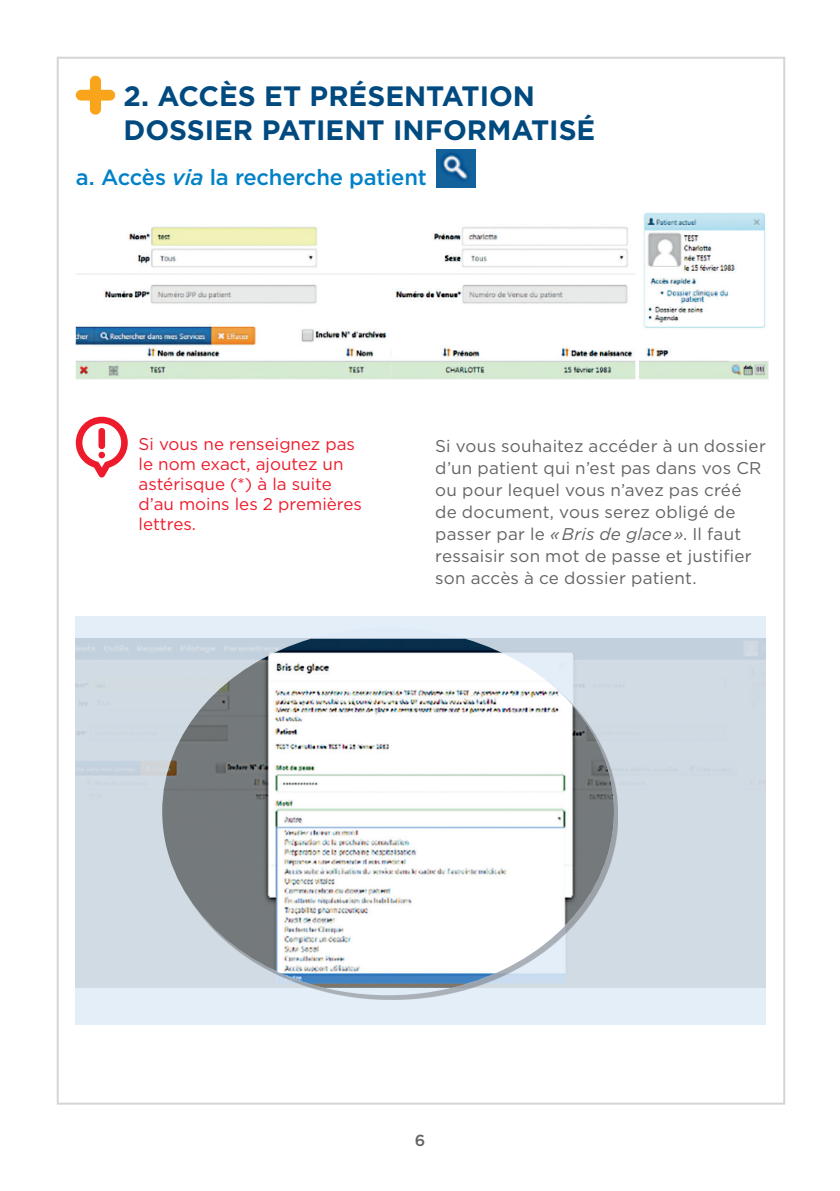
<style>
.page{position:relative;width:840px;height:1191px;background:#fff}
.page>*{position:absolute;margin:0;border:0;box-sizing:border-box;transform-origin:0 0}
.t1{font:700 28px/34px "Gotham";color:#004a7f}
.t2{font:500 22px "Gotham";letter-spacing:-.01em;color:#0081c8}
.t3{font:17px/22px "Gotham";letter-spacing:.015em;color:#636366}
.t4{font:17px/20px "Gotham";color:#ee1b2c}
.t5{font:500 16px "Gotham";color:#636366}
.s1{font-style:italic}
</style>
<div class="page">
<svg style="left:76px;top:76px;width:39px;height:39px"></svg>
<img style="left:436px;top:150px;width:39px;height:37px">
<img style="left:76px;top:227px;width:314px;height:153px">
<img style="left:390px;top:227px;width:245px;height:153px">
<img style="left:639px;top:212px;width:128px;height:168px">
<svg style="left:76px;top:417px;width:52px;height:60px"></svg>
<svg style="left:76px;top:616px;width:689px;height:408px;background:#d5dfe9"></svg>
<div style="left:166px;top:632px;width:451px;height:367px;background:#231f20;opacity:.3"></div>
<img style="left:162px;top:638px;width:451px;height:350px">
<h1 class="t1" style="left:123px;top:79px;width:473px">2. ACCÈS ET PRÉSENTATION<br>DOSSIER PATIENT INFORMATISÉ</h1>
<p class="t2" style="left:76px;top:163px;width:352px">a. Accès <span class="s1">via</span> la recherche patient</p>
<p class="t4" style="left:138px;top:434px;width:225px">Si vous ne renseignez pas le nom exact, ajoutez un astérisque (*) à la suite d’au moins les 2 premières lettres.</p>
<p class="t3" style="left:435px;top:435px;width:332px">Si vous souhaitez accéder à un dossier d’un patient qui n’est pas dans vos CR ou pour lequel vous n’avez pas créé de document, vous serez obligé de passer par le <span class="s1">« Bris de glace »</span>. Il faut ressaisir son mot de passe et justifier son accès à ce dossier patient.</p>
<p class="t5" style="left:414px;top:1129px;width:12px">6</p>
</div>
